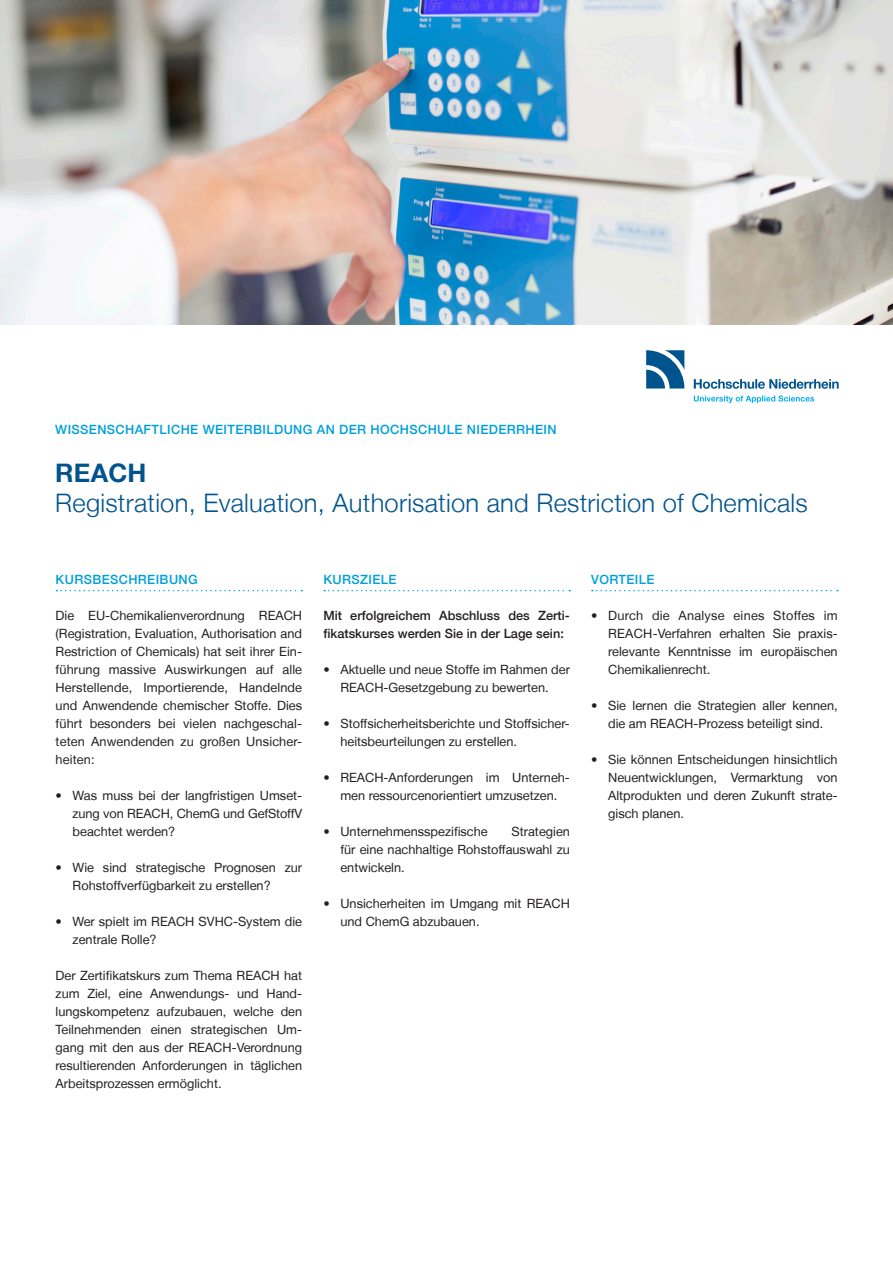
<style>
.page{position:relative;width:893px;height:1263px;background:#fff}
.page>*{position:absolute;margin:0;border:0;box-sizing:border-box;transform-origin:0 0}
.t1{font:300 25.5px "Helvetica Neue LT";letter-spacing:.01em;color:#00548e}
.t2{font:700 25.5px "Helvetica Neue LT";letter-spacing:.01em;color:#00548e}
.HEADLINE_Cyan{font:12.75px/18px "Helvetica Neue LT";color:#231f20;text-align:justify}
.HEADLINE_Cyan-2{font:500 12.75px "Helvetica Neue LT";letter-spacing:.03em;color:#009fda}
.HEADLINE_Cyan-3{font:500 12.75px/18px "Helvetica Neue LT";color:#231f20}
</style>
<div class="page">
<svg style="left:56px;top:590px;width:246px;height:1px"></svg>
<svg style="left:324px;top:590px;width:246px;height:1px"></svg>
<svg style="left:592px;top:590px;width:246px;height:1px"></svg>
<img style="left:0;top:0;width:892px;height:325px">
<svg style="left:646px;top:350px;width:38px;height:38px"></svg>
<svg style="left:694px;top:379px;width:145px;height:10px"></svg>
<svg style="left:694px;top:395px;width:120px;height:8px"></svg>
<p class="HEADLINE_Cyan-2" style="left:55px;top:422px;width:503px">WISSENSCHAFTLICHE WEITERBILDUNG AN DER HOCHSCHULE NIEDERRHEIN</p>
<p class="t2" style="left:55px;top:457px;width:93px">REACH</p>
<p class="t1" style="left:55px;top:487px;width:754px">Registration, Evaluation, Authorisation and Restriction of Chemicals</p>
<p class="HEADLINE_Cyan-2" style="left:56px;top:572px;width:144px">KURSBESCHREIBUNG</p>
<p class="HEADLINE_Cyan" style="left:56px;top:606px;width:248px">Die EU-Chemikalienverordnung REACH (Registration, Evaluation, Authorisation and Restriction of Chemicals) hat seit ihrer Ein&shy;führung massive Auswirkungen auf alle Herstellende, Importierende, Handelnde und Anwendende chemischer Stoffe. Dies führt besonders bei vielen nachgeschal&shy;teten Anwendenden zu großen Unsicher&shy;heiten:</p>
<p class="HEADLINE_Cyan" style="left:73px;top:786px;width:231px;text-indent:-17px">• Was muss bei der langfristigen Umset&shy;zung von REACH, ChemG und GefStoffV beachtet werden?</p>
<p class="HEADLINE_Cyan" style="left:73px;top:858px;width:231px;text-indent:-17px">• Wie sind strategische Prognosen zur<br>Rohstoffverfügbarkeit zu erstellen?</p>
<p class="HEADLINE_Cyan" style="left:73px;top:912px;width:231px;text-indent:-17px">• Wer spielt im REACH SVHC-System die zentrale Rolle?</p>
<p class="HEADLINE_Cyan" style="left:56px;top:966px;width:248px">Der Zertifikatskurs zum Thema REACH hat zum Ziel, eine Anwendungs- und Hand&shy;lungskompetenz aufzubauen, welche den Teilnehmenden einen strategischen Um&shy;gang mit den aus der REACH-Verordnung resultierenden Anforderungen in täglichen Arbeitsprozessen ermöglicht.</p>
<p class="HEADLINE_Cyan-2" style="left:323px;top:572px;width:75px">KURSZIELE</p>
<p class="HEADLINE_Cyan-3" style="left:323px;top:606px;width:248px">Mit erfolgreichem Abschluss des Zerti&shy;fikatskurses werden Sie in der Lage sein:</p>
<p class="HEADLINE_Cyan" style="left:323px;top:660px;width:248px;text-align:center">• Aktuelle und neue Stoffe im Rahmen der<br>REACH-Gesetzgebung zu bewerten.</p>
<p class="HEADLINE_Cyan" style="left:340px;top:714px;width:231px;text-indent:-17px">• Stoffsicherheitsberichte und Stoffsicher&shy;heitsbeurteilungen zu erstellen.</p>
<p class="HEADLINE_Cyan" style="left:323px;top:768px;width:248px;text-align:center">• REACH-Anforderungen im Unterneh&shy;men ressourcenorientiert umzusetzen.</p>
<p class="HEADLINE_Cyan" style="left:323px;top:822px;width:166px">• Unternehmensspezifische</p>
<p class="HEADLINE_Cyan" style="left:340px;top:822px;width:231px;text-indent:171px">Strategien für eine nachhaltige Rohstoffauswahl zu entwickeln.</p>
<p class="HEADLINE_Cyan" style="left:340px;top:894px;width:231px;text-indent:-17px">• Unsicherheiten im Umgang mit REACH und ChemG abzubauen.</p>
<p class="HEADLINE_Cyan-2" style="left:591px;top:572px;width:65px">VORTEILE</p>
<p class="HEADLINE_Cyan" style="left:608px;top:606px;width:231px;text-indent:-17px">• Durch die Analyse eines Stoffes im REACH-Verfahren erhalten Sie praxis&shy;relevante Kenntnisse im europäischen Chemikalienrecht.</p>
<p class="HEADLINE_Cyan" style="left:591px;top:696px;width:248px;text-align:center">• Sie lernen die Strategien aller kennen, die am REACH-Prozess beteiligt sind.</p>
<p class="HEADLINE_Cyan" style="left:608px;top:750px;width:231px;text-indent:-17px">• Sie können Entscheidungen hinsichtlich Neuentwicklungen, Vermarktung von Altprodukten und deren Zukunft strate&shy;gisch planen.</p>
</div>
